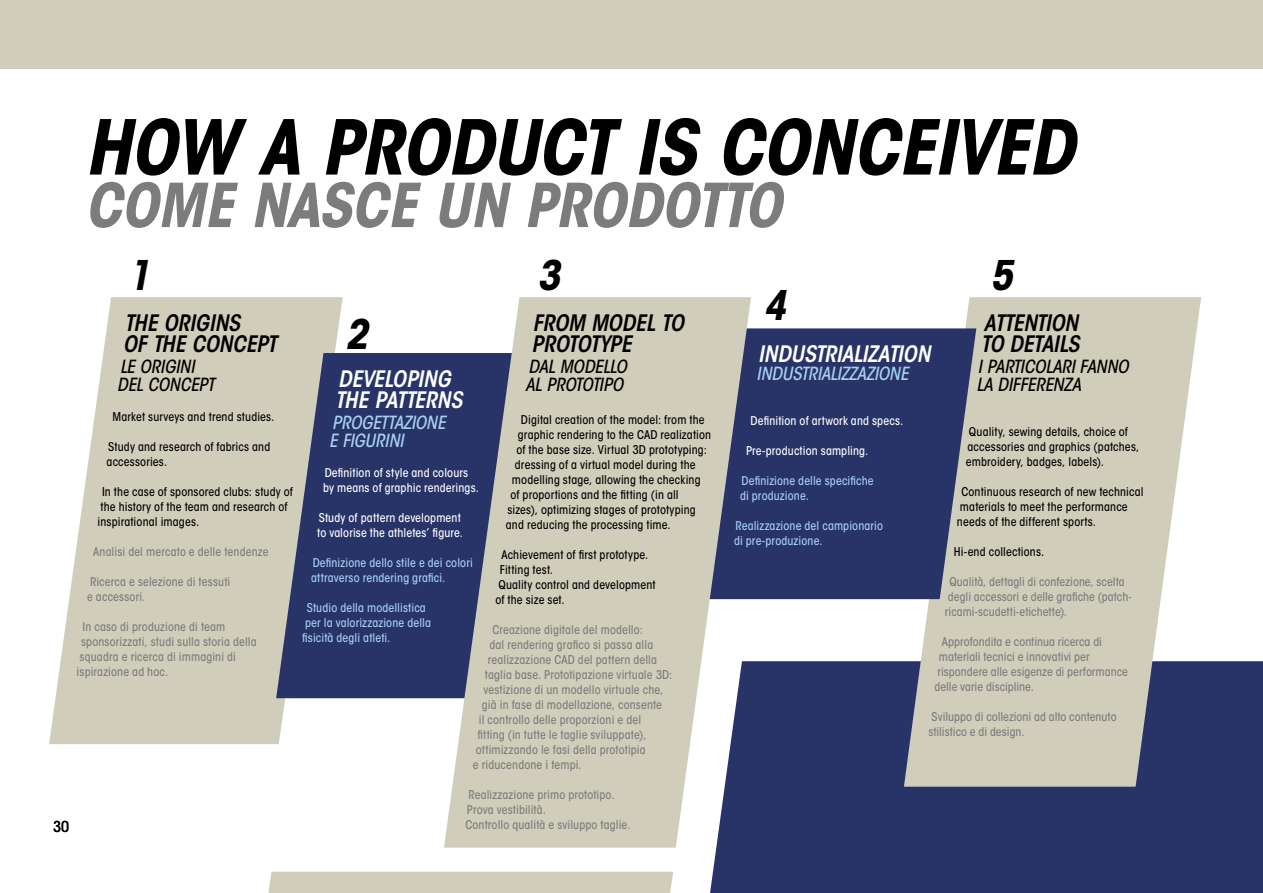
<style>
.page{position:relative;width:1263px;height:893px;background:#fff}
.page>*{position:absolute;margin:0;border:0;box-sizing:border-box;transform-origin:0 0}
.t1{font:italic 700 condensed 75px "ITC Avant Garde Std";letter-spacing:-.01em;color:#000}
.t2{font:italic 700 condensed 60px "ITC Avant Garde Std";letter-spacing:-.01em;color:#7c7c7c}
.t3{font:italic 700 condensed 40.65px "ITC Avant Garde Std";color:#000}
.t4{font:italic 600 condensed 22.5px/21px "ITC Avant Garde Std";letter-spacing:-.015em;color:#000}
.t5{font:italic 600 condensed 22.5px/21px "ITC Avant Garde Std";letter-spacing:-.015em;color:#fff}
.t6{font:italic 600 condensed 22.5px/21px "ITC Avant Garde Std";letter-spacing:-.035em;color:#000}
.t7{font:italic 500 condensed 18px/18px "ITC Avant Garde Std";letter-spacing:-.01em;color:#000}
.t8{font:italic 500 condensed 18px/18px "ITC Avant Garde Std";letter-spacing:-.005em;color:#a7d0f2}
.t9{font:500 condensed 15px "ITC Avant Garde Std";color:#000}
.t10{font:500 condensed 12px/15px "ITC Avant Garde Std";letter-spacing:.01em;color:#7c7c7c}
.t11{font:500 condensed 12px/15px "ITC Avant Garde Std";letter-spacing:.01em;color:#000}
.t12{font:500 condensed 12px/15px "ITC Avant Garde Std";letter-spacing:.01em;color:#a7d0f2}
.t13{font:500 condensed 12px/15px "ITC Avant Garde Std";letter-spacing:.01em;color:#fff}
</style>
<div class="page">
<div style="left:710px;top:661px;width:553px;height:232px;background:#283367"></div>
<div style="left:268px;top:872px;width:405px;height:21px;background:#d0cebb"></div>
<div style="left:0;top:0;width:1263px;height:68px;background:#d0cebb"></div>
<svg style="left:904px;top:297px;width:297px;height:490px;fill:#d0cebb"></svg>
<div style="left:751px;top:328px;width:225px;height:271px;background:#283367"></div>
<svg style="left:49px;top:297px;width:294px;height:447px;fill:#d0cebb"></svg>
<svg style="left:276px;top:353px;width:168px;height:345px;fill:#283367"></svg>
<svg style="left:444px;top:297px;width:307px;height:551px;fill:#d0cebb"></svg>
<h1 class="t1" style="left:85px;top:99px;width:991px">HOW A PRODUCT IS CONCEIVED</h1>
<h2 class="t2" style="left:85px;top:167px;width:698px">COME NASCE UN PRODOTTO</h2>
<h3 class="t3" style="left:128px;top:249px;width:24px">1</h3>
<h3 class="t4" style="left:123px;top:312px;width:155px">THE ORIGINS<br>OF THE CONCEPT</h3>
<h3 class="t7" style="left:117px;top:358px;width:99px">LE ORIGINI<br>DEL CONCEPT</h3>
<p class="t11" style="left:113px;top:409px;width:163px">Market surveys and trend studies.</p>
<p class="t11" style="left:107px;top:439px;width:165px">Study and research of fabrics and accessories.</p>
<p class="t11" style="left:98px;top:484px;width:197px;text-indent:4px">In the case of sponsored clubs: study of the history of the team and research of inspirational images.</p>
<p class="t10" style="left:93px;top:544px;width:177px">Analisi del mercato e delle tendenze</p>
<p class="t10" style="left:87px;top:574px;width:145px">Ricerca e selezione di tessuti e accessori.</p>
<p class="t10" style="left:83px;top:619px;width:144px">In caso di produzione di team</p>
<p class="t10" style="left:81px;top:634px;width:177px">sponsorizzati, studi sulla storia della</p>
<p class="t10" style="left:80px;top:649px;width:158px">squadra e ricerca di immagini di</p>
<p class="t10" style="left:77px;top:664px;width:93px">ispirazione ad hoc.</p>
<p class="t9" style="left:53px;top:817px;width:17px">30</p>
<h3 class="t3" style="left:537px;top:249px;width:24px">3</h3>
<h3 class="t4" style="left:531px;top:312px;width:154px">FROM MODEL TO<br>PROTOTYPE</h3>
<h3 class="t7" style="left:525px;top:358px;width:103px">DAL MODELLO<br>AL PROTOTIPO</h3>
<p class="t11" style="left:521px;top:412px;width:185px">Digital creation of the model: from the</p>
<p class="t11" style="left:518px;top:427px;width:195px">graphic rendering to the CAD realization</p>
<p class="t11" style="left:516px;top:442px;width:192px">of the base size. Virtual 3D prototyping:</p>
<p class="t11" style="left:515px;top:457px;width:182px">dressing of a virtual model during the</p>
<p class="t11" style="left:512px;top:472px;width:190px">modelling stage, allowing the checking</p>
<p class="t11" style="left:510px;top:487px;width:170px">of proportions and the fitting (in all</p>
<p class="t11" style="left:507px;top:502px;width:190px">sizes), optimizing stages of prototyping</p>
<p class="t11" style="left:506px;top:517px;width:166px">and reducing the processing time.</p>
<p class="t11" style="left:501px;top:547px;width:148px">Achievement of first prototype.</p>
<p class="t11" style="left:500px;top:562px;width:55px">Fitting test.</p>
<p class="t11" style="left:498px;top:577px;width:159px">Quality control and development</p>
<p class="t11" style="left:495px;top:592px;width:71px">of the size set.</p>
<p class="t10" style="left:492px;top:622px;width:152px">Creazione digitale del modello:</p>
<p class="t10" style="left:489px;top:637px;width:165px">dal rendering grafico si passa alla</p>
<p class="t10" style="left:488px;top:652px;width:171px">realizzazione CAD del pattern della</p>
<p class="t10" style="left:485px;top:667px;width:189px">taglia base. Prototipazione virtuale 3D:</p>
<p class="t10" style="left:483px;top:682px;width:181px">vestizione di un modello virtuale che,</p>
<p class="t10" style="left:482px;top:697px;width:182px">già in fase di modellazione, consente</p>
<p class="t10" style="left:479px;top:712px;width:164px">il controllo delle proporzioni e del</p>
<p class="t10" style="left:477px;top:727px;width:171px">fitting (in tutte le taglie sviluppate),</p>
<p class="t10" style="left:476px;top:742px;width:171px">ottimizzando le fasi della prototipia</p>
<p class="t10" style="left:473px;top:757px;width:110px">e riducendone i tempi.</p>
<p class="t10" style="left:465px;top:787px;width:167px">Realizzazione primo prototipo.<br>Prova vestibilità.<br>Controllo qualità e sviluppo taglie.</p>
<h3 class="t3" style="left:345px;top:308px;width:24px">2</h3>
<h3 class="t5" style="left:335px;top:368px;width:129px">DEVELOPING<br>THE PATTERNS</h3>
<h3 class="t8" style="left:329px;top:413px;width:118px">PROGETTAZIONE<br>E FIGURINI</h3>
<p class="t13" style="left:323px;top:465px;width:157px">Definition of style and colours by means of graphic renderings.</p>
<p class="t13" style="left:317px;top:510px;width:147px">Study of pattern development to valorise the athletes’ figure.</p>
<p class="t12" style="left:311px;top:555px;width:163px">Definizione dello stile e dei colori attraverso rendering grafici.</p>
<p class="t12" style="left:302px;top:600px;width:130px;text-indent:4px">Studio della modellistica per la valorizzazione della fisicità degli atleti.</p>
<h3 class="t3" style="left:990px;top:249px;width:24px">5</h3>
<h3 class="t3" style="left:764px;top:279px;width:24px">4</h3>
<h3 class="t6" style="left:981px;top:312px;width:100px">ATTENTION<br>TO DETAILS</h3>
<h3 class="t7" style="left:976px;top:358px;width:153px">I PARTICOLARI FANNO<br>LA DIFFERENZA</h3>
<p class="t11" style="left:966px;top:424px;width:175px">Quality, sewing details, choice of accessories and graphics (patches, embroidery, badges, labels).</p>
<p class="t11" style="left:957px;top:484px;width:188px;text-indent:4px">Continuous research of new technical materials to meet the performance needs of the different sports.</p>
<p class="t11" style="left:954px;top:544px;width:92px">Hi-end collections.</p>
<p class="t10" style="left:945px;top:574px;width:188px;text-indent:4px">Qualità, dettagli di confezione, scelta degli accessori e delle grafiche (patch&shy;ricami-scudetti-etichette).</p>
<p class="t10" style="left:942px;top:634px;width:162px">Approfondita e continua ricerca di</p>
<p class="t10" style="left:939px;top:649px;width:152px">materiali tecnici e innovativi per</p>
<p class="t10" style="left:937px;top:664px;width:192px">rispondere alle esigenze di performance</p>
<p class="t10" style="left:934px;top:679px;width:101px">delle varie discipline.</p>
<p class="t10" style="left:928px;top:709px;width:190px">Sviluppo di collezioni ad alto contenuto stilistico e di design.</p>
<h3 class="t5" style="left:758px;top:344px;width:174px">INDUSTRIALIZATION</h3>
<h3 class="t8" style="left:756px;top:365px;width:154px">INDUSTRIALIZZAZIONE</h3>
<p class="t13" style="left:750px;top:413px;width:154px">Definition of artwork and specs.</p>
<p class="t13" style="left:746px;top:443px;width:124px">Pre-production sampling.</p>
<p class="t12" style="left:740px;top:473px;width:135px">Definizione delle specifiche di produzione.</p>
<p class="t12" style="left:734px;top:518px;width:151px">Realizzazione del campionario di pre-produzione.</p>
</div>
